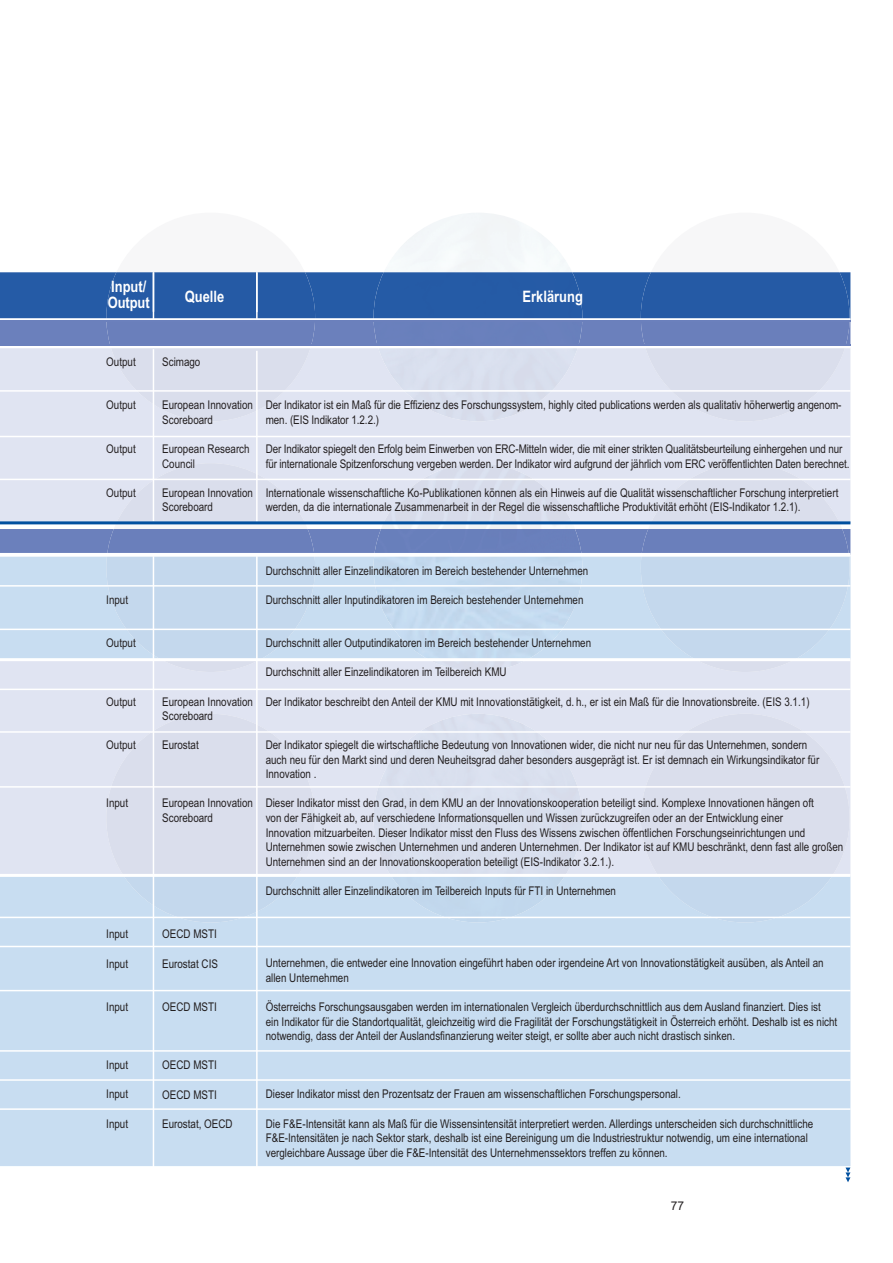
<style>
.page{position:relative;width:893px;height:1263px;background:#fff}
.page>*{position:absolute;margin:0;border:0;box-sizing:border-box;transform-origin:0 0}
.t1{font:700 15.75px "Arial Narrow";color:#fff}
.t2{font:12px/14.5px "Arial Narrow";color:#231f20}
.t3{font:12px "Arial";color:#231f20}
</style>
<div class="page">
<div style="left:641px;top:463px;width:209px;height:209px;background:linear-gradient(to right,#f7f7f8,#f7f7f8);border-radius:50%"></div>
<div style="left:106px;top:213px;width:209px;height:208px;background:#f7f7f8;border-radius:50%"></div>
<div style="left:106px;top:463px;width:209px;height:209px;background:linear-gradient(to right,#f7f7f8,#f7f7f8);border-radius:50%"></div>
<div style="left:641px;top:213px;width:209px;height:208px;background:#f7f7f8;border-radius:50%"></div>
<div style="left:0;top:421px;width:850px;height:100px;background:#e0e4f2"></div>
<div style="left:651px;top:463px;width:188px;height:58px;background:#dadeec"></div>
<div style="left:116px;top:463px;width:189px;height:58px;background:#dadeec"></div>
<img style="left:384px;top:463px;width:188px;height:58px">
<div style="left:0;top:672px;width:850px;height:202px;background:#e0e4f2"></div>
<div style="left:374px;top:714px;width:208px;height:160px;background:#d9e0ee"></div>
<div style="left:0;top:877px;width:850px;height:289px;background:#c8ddf1"></div>
<svg style="left:641px;top:714px;width:209px;height:208px;background:#d6deed"></svg>
<svg style="left:106px;top:714px;width:209px;height:208px;background:#d6deed"></svg>
<div style="left:391px;top:877px;width:174px;height:45px;background:#c3d9ee"></div>
<svg style="left:0;top:529px;width:850px;height:143px;background:#b7cae5"></svg>
<hr style="left:0;top:585px;width:850px;height:2px;background:#fff">
<hr style="left:0;top:629px;width:850px;height:1px;background:#fff">
<hr style="left:0;top:689px;width:850px;height:1px;background:#fff">
<hr style="left:0;top:731px;width:850px;height:2px;background:#fff">
<hr style="left:0;top:786px;width:850px;height:2px;background:#fff">
<hr style="left:0;top:917px;width:850px;height:1px;background:#fff">
<hr style="left:0;top:946px;width:850px;height:1px;background:#fff">
<hr style="left:0;top:990px;width:850px;height:1px;background:#fff">
<hr style="left:0;top:874px;width:850px;height:3px;background:#fff">
<hr style="left:0;top:1050px;width:850px;height:2px;background:#fff">
<hr style="left:0;top:1079px;width:850px;height:2px;background:#fff">
<hr style="left:0;top:1108px;width:850px;height:2px;background:#fff">
<hr style="left:0;top:658px;width:850px;height:3px;background:#fff">
<hr style="left:256px;top:556px;width:2px;height:614px;background:#fff">
<hr style="left:153px;top:556px;width:1px;height:612px;background:#fff">
<hr style="left:0;top:436px;width:850px;height:1px;background:#fff">
<hr style="left:0;top:479px;width:850px;height:1px;background:#fff">
<hr style="left:256px;top:351px;width:2px;height:172px;background:#fff">
<hr style="left:153px;top:349px;width:1px;height:172px;background:#fff">
<hr style="left:0;top:521px;width:850px;height:3px;background:#01509f">
<svg style="left:0;top:553px;width:850px;height:4px"></svg>
<svg style="left:0;top:272px;width:850px;height:149px;background:#92a8d0"></svg>
<hr style="left:0;top:321px;width:850px;height:1px;background:#6b80bc">
<hr style="left:0;top:344px;width:850px;height:2px;background:#6b80bc">
<svg style="left:845px;top:1167px;width:5px;height:15px"></svg>
<h1 class="t1" style="left:111px;top:277px;width:37px">Input/</h1>
<h1 class="t1" style="left:108px;top:294px;width:43px">Output</h1>
<h1 class="t1" style="left:185px;top:287px;width:41px">Quelle</h1>
<h1 class="t1" style="left:523px;top:287px;width:62px">Erklärung</h1>
<p class="t2" style="left:106px;top:354px;width:31px">Output</p>
<p class="t2" style="left:106px;top:398px;width:31px">Output</p>
<p class="t2" style="left:106px;top:442px;width:31px">Output</p>
<p class="t2" style="left:106px;top:485px;width:31px">Output</p>
<p class="t2" style="left:162px;top:354px;width:40px">Scimago</p>
<p class="t2" style="left:162px;top:398px;width:92px">European Innovation<br>Scoreboard</p>
<p class="t2" style="left:162px;top:442px;width:89px">European Research<br>Council</p>
<p class="t2" style="left:162px;top:485px;width:92px">European Innovation<br>Scoreboard</p>
<p class="t2" style="left:266px;top:398px;width:577px">Der Indikator ist ein Maß für die Effizienz des Forschungssystem, highly cited publications werden als qualitativ höherwertig angenom&shy;men. (EIS Indikator 1.2.2.)</p>
<p class="t2" style="left:266px;top:441px;width:585px">Der Indikator spiegelt den Erfolg beim Einwerben von ERC-Mitteln wider, die mit einer strikten Qualitätsbeurteilung einhergehen und nur für internationale Spitzenforschung vergeben werden. Der Indikator wird aufgrund der jährlich vom ERC veröffentlichten Daten berechnet.</p>
<p class="t2" style="left:266px;top:485px;width:574px">Internationale wissenschaftliche Ko-Publikationen können als ein Hinweis auf die Qualität wissenschaftlicher Forschung interpretiert werden, da die internationale Zusammenarbeit in der Regel die wissenschaftliche Produktivität erhöht (EIS-Indikator 1.2.1).</p>
<p class="t2" style="left:106px;top:592px;width:23px">Input</p>
<p class="t2" style="left:106px;top:636px;width:31px">Output</p>
<p class="t2" style="left:106px;top:694px;width:31px">Output</p>
<p class="t2" style="left:106px;top:738px;width:31px">Output</p>
<p class="t2" style="left:106px;top:796px;width:23px">Input</p>
<p class="t2" style="left:106px;top:927px;width:23px">Input</p>
<p class="t2" style="left:106px;top:956px;width:23px">Input</p>
<p class="t2" style="left:106px;top:1000px;width:23px">Input</p>
<p class="t2" style="left:106px;top:1058px;width:23px">Input</p>
<p class="t2" style="left:106px;top:1087px;width:23px">Input</p>
<p class="t2" style="left:106px;top:1116px;width:23px">Input</p>
<p class="t2" style="left:162px;top:694px;width:92px">European Innovation<br>Scoreboard</p>
<p class="t2" style="left:162px;top:738px;width:38px">Eurostat</p>
<p class="t2" style="left:162px;top:796px;width:92px">European Innovation<br>Scoreboard</p>
<p class="t2" style="left:162px;top:927px;width:56px">OECD MSTI</p>
<p class="t2" style="left:162px;top:956px;width:57px">Eurostat CIS</p>
<p class="t2" style="left:162px;top:1000px;width:56px">OECD MSTI</p>
<p class="t2" style="left:162px;top:1058px;width:56px">OECD MSTI</p>
<p class="t2" style="left:162px;top:1087px;width:56px">OECD MSTI</p>
<p class="t2" style="left:162px;top:1116px;width:72px">Eurostat, OECD</p>
<p class="t2" style="left:266px;top:563px;width:324px">Durchschnitt aller Einzelindikatoren im Bereich bestehender Unternehmen</p>
<p class="t2" style="left:266px;top:592px;width:319px">Durchschnitt aller Inputindikatoren im Bereich bestehender Unternehmen</p>
<p class="t2" style="left:266px;top:636px;width:327px">Durchschnitt aller Outputindikatoren im Bereich bestehender Unternehmen</p>
<p class="t2" style="left:266px;top:665px;width:242px">Durchschnitt aller Einzelindikatoren im Teilbereich KMU</p>
<p class="t2" style="left:266px;top:694px;width:545px">Der Indikator beschreibt den Anteil der KMU mit Innovationstätigkeit, d. h., er ist ein Maß für die Innovationsbreite. (EIS 3.1.1)</p>
<p class="t2" style="left:266px;top:738px;width:555px">Der Indikator spiegelt die wirtschaftliche Bedeutung von Innovationen wider, die nicht nur neu für das Unternehmen, sondern auch neu für den Markt sind und deren Neuheitsgrad daher besonders ausgeprägt ist. Er ist demnach ein Wirkungsindikator für<br>Innovation .</p>
<p class="t2" style="left:266px;top:796px;width:579px">Dieser Indikator misst den Grad, in dem KMU an der Innovationskooperation beteiligt sind. Komplexe Innovationen hängen oft<br>von der Fähigkeit ab, auf verschiedene Informationsquellen und Wissen zurückzugreifen oder an der Entwicklung einer<br>Innovation mitzuarbeiten. Dieser Indikator misst den Fluss des Wissens zwischen öffentlichen Forschungseinrichtungen und Unternehmen sowie zwischen Unternehmen und anderen Unternehmen. Der Indikator ist auf KMU beschränkt, denn fast alle großen Unternehmen sind an der Innovationskooperation beteiligt (EIS-Indikator 3.2.1.).</p>
<p class="t2" style="left:266px;top:883px;width:352px">Durchschnitt aller Einzelindikatoren im Teilbereich Inputs für FTI in Unternehmen</p>
<p class="t2" style="left:266px;top:956px;width:559px">Unternehmen, die entweder eine Innovation eingeführt haben oder irgendeine Art von Innovationstätigkeit ausüben, als Anteil an allen Unternehmen</p>
<p class="t2" style="left:266px;top:1000px;width:573px">Österreichs Forschungsausgaben werden im internationalen Vergleich überdurchschnittlich aus dem Ausland finanziert. Dies ist<br>ein Indikator für die Standortqualität, gleichzeitig wird die Fragilität der Forschungstätigkeit in Österreich erhöht. Deshalb ist es nicht notwendig, dass der Anteil der Auslandsfinanzierung weiter steigt, er sollte aber auch nicht drastisch sinken.</p>
<p class="t2" style="left:266px;top:1087px;width:417px">Dieser Indikator misst den Prozentsatz der Frauen am wissenschaftlichen Forschungspersonal.</p>
<p class="t2" style="left:266px;top:1116px;width:549px">Die F&amp;E-Intensität kann als Maß für die Wissensintensität interpretiert werden. Allerdings unterscheiden sich durchschnittliche<br>F&amp;E-Intensitäten je nach Sektor stark, deshalb ist eine Bereinigung um die Industriestruktur notwendig, um eine international vergleichbare Aussage über die F&amp;E-Intensität des Unternehmenssektors treffen zu können.</p>
<p class="t3" style="left:671px;top:1199px;width:15px">77</p>
</div>
